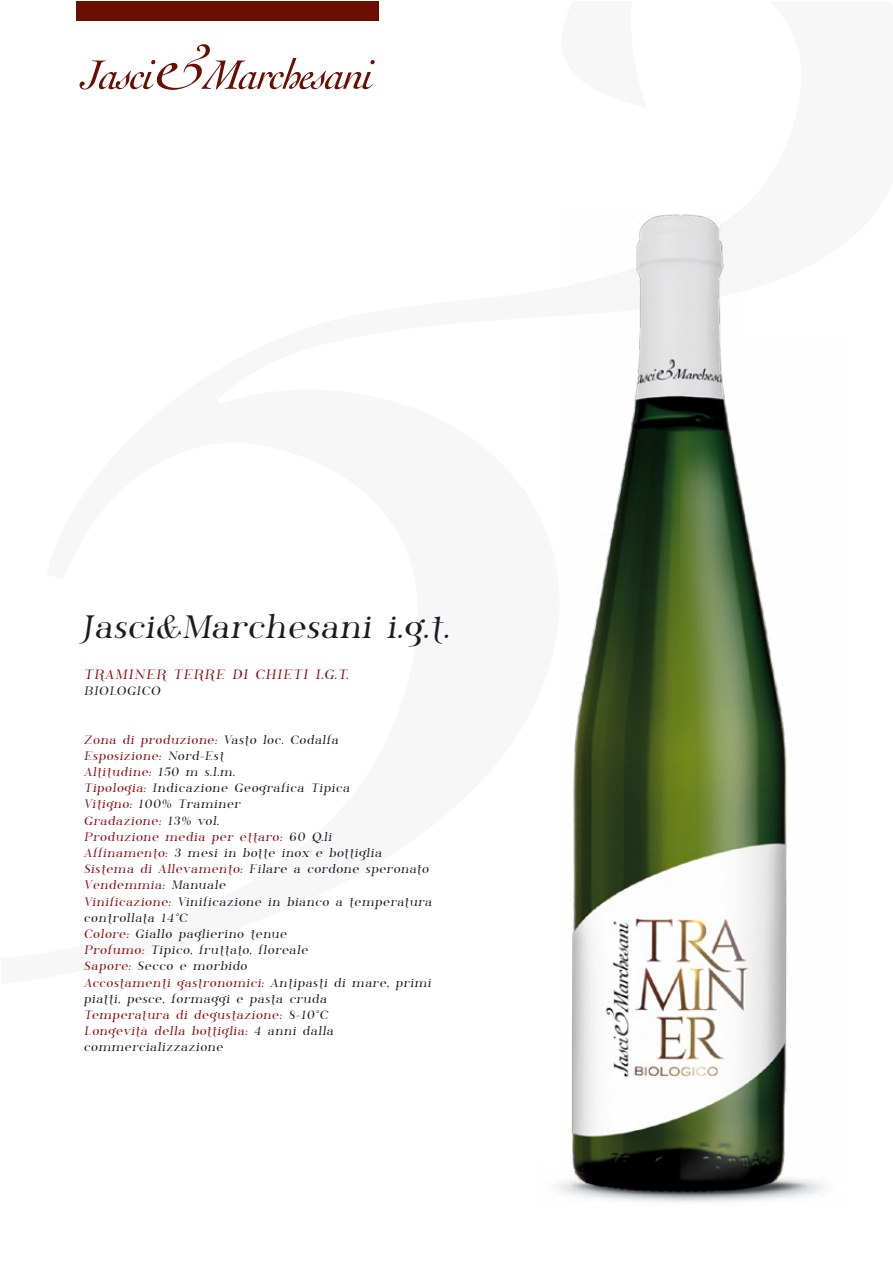
<style>
.page{position:relative;width:893px;height:1263px;background:#fff}
.page>*{position:absolute;margin:0;border:0;box-sizing:border-box;transform-origin:0 0}
.t1{font:36px "Phosphorus";letter-spacing:-.025em;color:#1b1c20}
.t2{font:15px "Phosphorus";color:#90090d}
.t3{font:13.5px/16.2px "Phosphorus";color:#1b1c20}
.s1{color:#90090d}
</style>
<div class="page">
<div style="left:77px;top:1px;width:302px;height:20px;background:#6a0e00"></div>
<svg style="left:80px;top:44px;width:295px;height:46px"></svg>
<img style="left:556px;top:214px;width:269px;height:988px">
<h1 class="t1" style="left:79px;top:609px;width:373px">Jasci&amp;Marchesani i.g.t.</h1>
<p class="t2" style="left:84px;top:667px;width:267px">TRAMINER TERRE DI CHIETI I.G.T.</p>
<p class="t3" style="left:84px;top:683px;width:78px">BIOLOGICO</p>
<p class="t3" style="left:84px;top:732px;width:350px"><span class="s1">Zona di produzione:</span> Vasto loc. Codalfa<br><span class="s1">Esposizione:</span> Nord-Est<br><span class="s1">Altitudine:</span> 150 m s.l.m.<br><span class="s1">Tipologia:</span> Indicazione Geografica Tipica<br><span class="s1">Vitigno:</span> 100% Traminer<br><span class="s1">Gradazione:</span> 13% vol.<br><span class="s1">Produzione media per ettaro:</span> 60 Q.li<br><span class="s1">Affinamento:</span> 3 mesi in botte inox e bottiglia <span class="s1">Sistema di Allevamento:</span> Filare a cordone speronato <span class="s1">Vendemmia:</span> Manuale<br><span class="s1">Vinificazione:</span> Vinificazione in bianco a temperatura controllata 14°C<br><span class="s1">Colore:</span> Giallo paglierino tenue<br><span class="s1">Profumo:</span> Tipico, fruttato, floreale<br><span class="s1">Sapore:</span> Secco e morbido<br><span class="s1">Accostamenti gastronomici:</span> Antipasti di mare, primi piatti, pesce, formaggi e pasta cruda<br><span class="s1">Temperatura di degustazione:</span> 8-10°C<br><span class="s1">Longevità della bottiglia:</span> 4 anni dalla commercializzazione</p>
</div>
